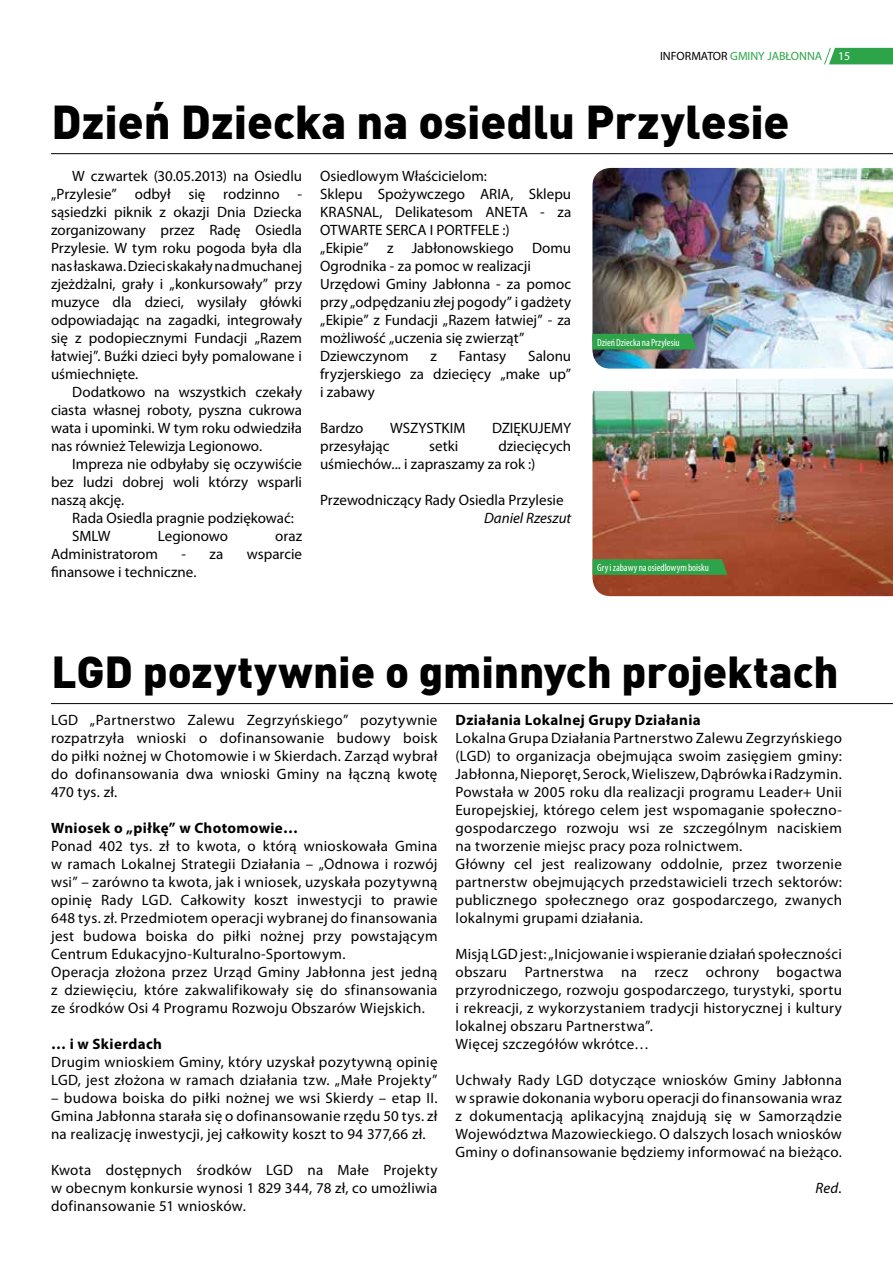
<style>
.page{position:relative;width:893px;height:1263px;background:#fff}
.page>*{position:absolute;margin:0;border:0;box-sizing:border-box;transform-origin:0 0}
.t1{font:900 46.5px "DIN Pl";letter-spacing:-.005em;color:#000}
.t2{font:900 43.8px "DIN Pl";letter-spacing:-.005em;color:#000}
.t3{font:15px/18px "Myriad Pro";letter-spacing:.015em;color:#000;text-align:justify}
.t4{font:700 15px "Myriad Pro";letter-spacing:.025em;color:#000}
.t5{font:15px "Myriad Pro";letter-spacing:-.005em;color:#000}
.t6{font:italic 15px "Myriad Pro";color:#000}
.t7{font:12px "Myriad Pro";color:#2da44a}
.t8{font:12px "Myriad Pro";color:#fff}
.t9{font:condensed 10.5px "Myriad Pro";letter-spacing:-.005em;color:#fff}
.s1{color:#000}
</style>
<div class="page">
<svg style="left:824px;top:48px;width:69px;height:17px"></svg>
<hr style="left:51px;top:153px;width:842px;height:1px;background:#000">
<hr style="left:51px;top:703px;width:842px;height:1px;background:#000">
<img style="left:592px;top:379px;width:301px;height:217px">
<img style="left:592px;top:168px;width:301px;height:201px">
<svg style="left:593px;top:559px;width:134px;height:16px;background:#31a048"></svg>
<div style="left:592px;top:334px;width:105px;height:15px;background:#2da44a"></div>
<p class="t7" style="left:660px;top:49px;width:164px"><span class="s1">INFORMATOR</span> GMINY JABŁONNA</p>
<p class="t8" style="left:838px;top:49px;width:14px">15</p>
<h1 class="t1" style="left:52px;top:91px;width:739px">Dzień Dziecka na osiedlu Przylesie</h1>
<p class="t3" style="left:51px;top:167px;width:253px;text-indent:21px">W czwartek (30.05.2013) na Osiedlu „Przylesie” odbył się rodzinno - sąsiedzki piknik z okazji Dnia Dziecka zorganizowany przez Radę Osiedla Przylesie. W tym roku pogoda była dla nas łaskawa. Dzieci skakały na dmuchanej zjeżdżalni, grały i „konkursowały” przy muzyce dla dzieci, wysilały główki odpowiadając na zagadki, integrowały się z podopiecznymi Fundacji „Razem łatwiej”. Buźki dzieci były pomalowane i uśmiechnięte.</p>
<p class="t3" style="left:51px;top:383px;width:253px;text-indent:21px">Dodatkowo na wszystkich czekały ciasta własnej roboty, pyszna cukrowa wata i upominki. W tym roku odwiedziła nas również Telewizja Legionowo.</p>
<p class="t3" style="left:51px;top:455px;width:253px;text-indent:21px">Impreza nie odbyłaby się oczywiście bez ludzi dobrej woli którzy wsparli naszą akcję.</p>
<p class="t3" style="left:72px;top:509px;width:223px">Rada Osiedla pragnie podziękować:<br>SMLW</p>
<p class="t3" style="left:158px;top:527px;width:72px">Legionowo</p>
<p class="t3" style="left:275px;top:527px;width:28px">oraz</p>
<p class="t3" style="left:51px;top:545px;width:108px">Administratorom</p>
<p class="t3" style="left:181px;top:545px;width:43px">- za</p>
<p class="t5" style="left:247px;top:545px;width:57px">wsparcie</p>
<p class="t5" style="left:51px;top:563px;width:147px">finansowe i techniczne.</p>
<p class="t3" style="left:320px;top:167px;width:253px;text-align:left">Osiedlowym Właścicielom:<br>Sklepu Spożywczego ARIA, Sklepu<br>KRASNAL, Delikatesom ANETA - za<br>OTWARTE SERCA I PORTFELE :)<br>„Ekipie” z Jabłonowskiego Domu<br>Ogrodnika - za pomoc w realizacji<br>Urzędowi Gminy Jabłonna - za pomoc przy „odpędzaniu złej pogody” i gadżety „Ekipie” z Fundacji „Razem łatwiej” - za możliwość „uczenia się zwierząt”<br>Dziewczynom</p>
<p class="t3" style="left:320px;top:347px;width:253px;text-indent:208px">Salonu fryzjerskiego za dziecięcy „make up” i zabawy</p>
<p class="t3" style="left:320px;top:419px;width:45px">Bardzo</p>
<p class="t3" style="left:390px;top:419px;width:77px">WSZYSTKIM</p>
<p class="t5" style="left:492px;top:419px;width:80px">DZIĘKUJEMY</p>
<p class="t3" style="left:320px;top:437px;width:71px">przesyłając</p>
<p class="t3" style="left:429px;top:437px;width:31px">setki</p>
<p class="t3" style="left:431px;top:347px;width:8px">z</p>
<p class="t5" style="left:459px;top:347px;width:49px">Fantasy</p>
<p class="t3" style="left:320px;top:437px;width:253px;text-indent:178px">dziecięcych uśmiechów... i zapraszamy za rok :)</p>
<p class="t3" style="left:320px;top:491px;width:245px">Przewodniczący Rady Osiedla Przylesie</p>
<p class="t6" style="left:484px;top:509px;width:89px">Daniel Rzeszut</p>
<p class="t9" style="left:597px;top:336px;width:84px">Dzień Dziecka na Przylesiu</p>
<p class="t9" style="left:597px;top:561px;width:113px">Gry i zabawy na osiedlowym boisku</p>
<h2 class="t2" style="left:52px;top:643px;width:788px">LGD pozytywnie o gminnych projektach</h2>
<p class="t3" style="left:51px;top:711px;width:388px">LGD „Partnerstwo Zalewu Zegrzyńskiego” pozytywnie rozpatrzyła wnioski o dofinansowanie budowy boisk do piłki nożnej w Chotomowie i w Skierdach. Zarząd wybrał do dofinansowania dwa wnioski Gminy na łączną kwotę 470 tys. zł.</p>
<p class="t4" style="left:51px;top:818px;width:248px">Wniosek o „piłkę” w Chotomowie…</p>
<p class="t3" style="left:51px;top:837px;width:388px;text-align:left">Ponad 402 tys. zł to kwota, o którą wnioskowała Gmina w ramach Lokalnej Strategii Działania – „Odnowa i rozwój wsi” – zarówno ta kwota, jak i wniosek, uzyskała pozytywną opinię Rady LGD. Całkowity koszt inwestycji to prawie 648 tys. zł. Przedmiotem operacji wybranej do finansowania jest budowa boiska do piłki nożnej przy powstającym Centrum Edukacyjno-Kulturalno-Sportowym.<br>Operacja złożona przez Urząd Gminy Jabłonna jest jedną z dziewięciu, które zakwalifikowały się do sfinansowania ze środków Osi 4 Programu Rozwoju Obszarów Wiejskich.</p>
<p class="t4" style="left:51px;top:1034px;width:112px">… i w Skierdach</p>
<p class="t3" style="left:51px;top:1053px;width:388px">Drugim wnioskiem Gminy, który uzyskał pozytywną opinię<br>LGD, jest złożona w ramach działania tzw. „Małe Projekty”</p>
<p class="t3" style="left:51px;top:1089px;width:388px">– budowa boiska do piłki nożnej we wsi Skierdy – etap II.<br>Gmina Jabłonna starała się o dofinansowanie rzędu 50 tys. zł na realizację inwestycji, jej całkowity koszt to 94 377,66 zł.</p>
<p class="t3" style="left:51px;top:1161px;width:388px">Kwota dostępnych środków LGD na Małe Projekty w obecnym konkursie wynosi 1 829 344, 78 zł, co umożliwia dofinansowanie 51 wniosków.</p>
<p class="t4" style="left:455px;top:710px;width:247px">Działania Lokalnej Grupy Działania</p>
<p class="t3" style="left:455px;top:729px;width:388px;text-align:left">Lokalna Grupa Działania Partnerstwo Zalewu Zegrzyńskiego (LGD) to organizacja obejmująca swoim zasięgiem gminy:<br>Jabłonna, Nieporęt, Serock, Wieliszew, Dąbrówka i Radzymin.<br>Powstała w 2005 roku dla realizacji programu Leader+ Unii Europejskiej, którego celem jest wspomaganie społeczno&shy;gospodarczego rozwoju wsi ze szczególnym naciskiem na tworzenie miejsc pracy poza rolnictwem.<br>Główny cel jest realizowany oddolnie, przez tworzenie partnerstw obejmujących przedstawicieli trzech sektorów: publicznego społecznego oraz gospodarczego, zwanych lokalnymi grupami działania.</p>
<p class="t3" style="left:455px;top:945px;width:388px;text-align:left">Misją LGD jest: „Inicjowanie i wspieranie działań społeczności obszaru Partnerstwa na rzecz ochrony bogactwa przyrodniczego, rozwoju gospodarczego, turystyki, sportu i rekreacji, z wykorzystaniem tradycji historycznej i kultury lokalnej obszaru Partnerstwa”.<br>Więcej szczegółów wkrótce…</p>
<p class="t3" style="left:455px;top:1071px;width:388px">Uchwały Rady LGD dotyczące wniosków Gminy Jabłonna w sprawie dokonania wyboru operacji do finansowania wraz z dokumentacją aplikacyjną znajdują się w Samorządzie Województwa Mazowieckiego. O dalszych losach wniosków Gminy o dofinansowanie będziemy informować na bieżąco.</p>
<p class="t6" style="left:815px;top:1179px;width:28px">Red.</p>
</div>
